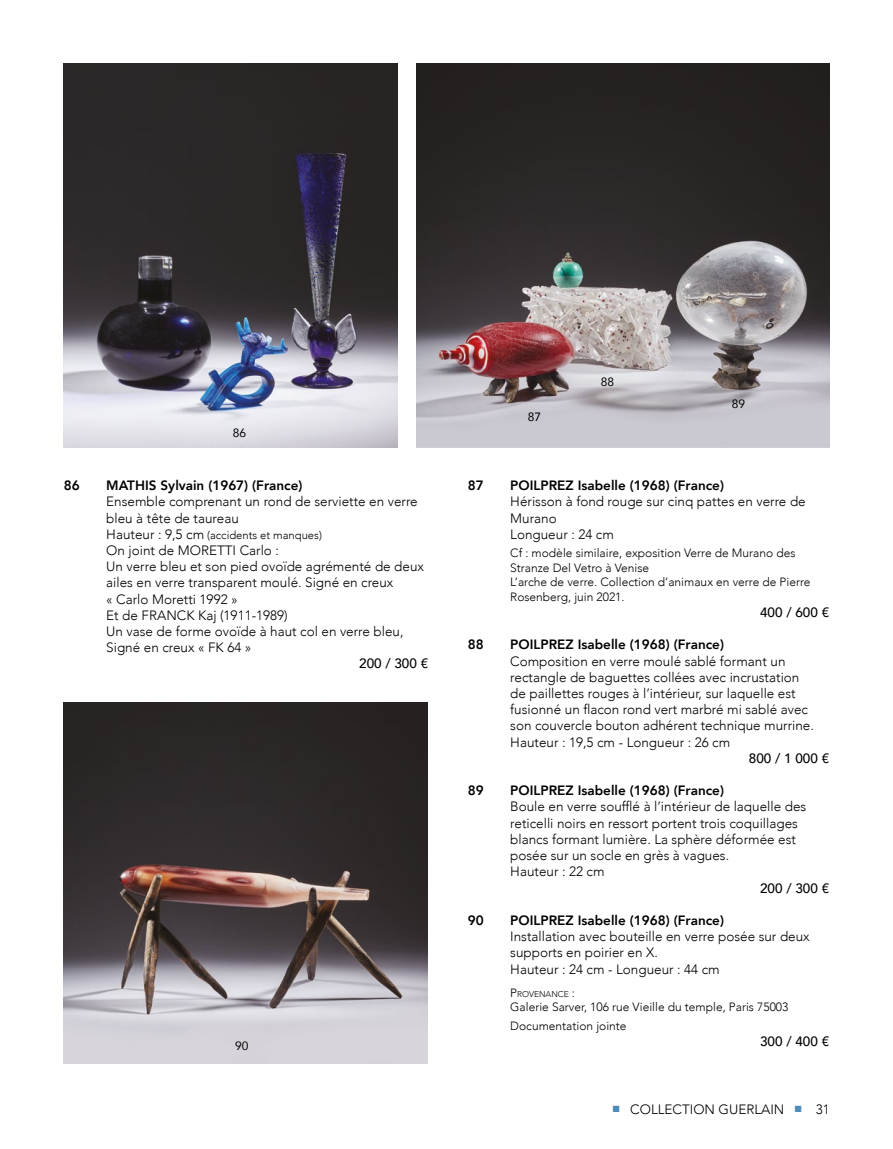
<style>
.page{position:relative;width:893px;height:1149px;background:#fff}
.page>*{position:absolute;margin:0;border:0;box-sizing:border-box;transform-origin:0 0}
.TEXTE{font:300 13.5px/16.2px "Avenir";color:#000}
.TITRE_1{font:800 13.5px "Avenir";color:#000}
.ESTIMATION{font:500 13.5px "Avenir";color:#000}
.TEXTE-2{font:300 12px/14.4px "Avenir";color:#000}
.TITRE_1-2{font:12px "Avenir";color:#000}
.TEXTE-3{font:300 11.25px "Avenir";color:#000}
.TEXTE-4{font:300 8.4px "Avenir";color:#000}
.s1{font-size:13.5px}
.s2{font-size:12px}
.s3{color:#4e8bb9}
</style>
<div class="page">
<img style="left:64px;top:64px;width:333px;height:383px">
<img style="left:417px;top:64px;width:412px;height:383px">
<img style="left:64px;top:702px;width:363px;height:361px">
<p class="TITRE_1-2" style="left:233px;top:422px;width:15px">86</p>
<p class="TITRE_1" style="left:64px;top:475px;width:17px">86</p>
<p class="TITRE_1" style="left:106px;top:475px;width:198px">MATHIS Sylvain (1967) (France)</p>
<p class="TEXTE" style="left:106px;top:493px;width:313px">Ensemble comprenant un rond de serviette en verre bleu à tête de taureau</p>
<p class="TEXTE-3" style="left:106px;top:528px;width:217px"><span class="s1">Hauteur : 9,5 cm</span> (accidents et manques)</p>
<p class="TEXTE" style="left:106px;top:542px;width:174px">On joint de MORETTI Carlo :</p>
<p class="TEXTE" style="left:106px;top:558px;width:319px">Un verre bleu et son pied ovoïde agrémenté de deux ailes en verre transparent moulé. Signé en creux<br>« Carlo Moretti 1992 »</p>
<p class="TEXTE" style="left:106px;top:607px;width:183px">Et de FRANCK Kaj (1911-1989)</p>
<p class="TEXTE" style="left:106px;top:623px;width:299px">Un vase de forme ovoïde à haut col en verre bleu,</p>
<p class="TEXTE" style="left:106px;top:639px;width:147px">Signé en creux « FK 64 »</p>
<p class="ESTIMATION" style="left:359px;top:652px;width:71px">200 / 300 €</p>
<p class="TITRE_1-2" style="left:235px;top:1036px;width:15px">90</p>
<p class="TITRE_1-2" style="left:528px;top:406px;width:15px">87</p>
<p class="TITRE_1-2" style="left:601px;top:372px;width:15px">88</p>
<p class="TITRE_1-2" style="left:732px;top:394px;width:15px">89</p>
<p class="TITRE_1" style="left:468px;top:475px;width:17px">87</p>
<p class="TITRE_1" style="left:510px;top:475px;width:215px">POILPREZ Isabelle (1968) (France)</p>
<p class="TEXTE" style="left:510px;top:493px;width:297px">Hérisson à fond rouge sur cinq pattes en verre de<br>Murano</p>
<p class="TEXTE" style="left:510px;top:526px;width:105px">Longueur : 24 cm</p>
<p class="TEXTE-2" style="left:510px;top:546px;width:287px">Cf : modèle similaire, exposition Verre de Murano des<br>Stranze Del Vetro à Venise</p>
<p class="TEXTE-2" style="left:510px;top:574px;width:302px">L’arche de verre. Collection d’animaux en verre de Pierre<br>Rosenberg, juin 2021.</p>
<p class="ESTIMATION" style="left:760px;top:600px;width:71px">400 / 600 €</p>
<p class="TITRE_1" style="left:468px;top:634px;width:17px">88</p>
<p class="TITRE_1" style="left:510px;top:634px;width:215px">POILPREZ Isabelle (1968) (France)</p>
<p class="TEXTE" style="left:510px;top:652px;width:305px">Composition en verre moulé sablé formant un rectangle de baguettes collées avec incrustation de paillettes rouges à l’intérieur, sur laquelle est fusionné un flacon rond vert marbré mi sablé avec son couvercle bouton adhérent technique murrine.</p>
<p class="TEXTE" style="left:510px;top:733px;width:221px">Hauteur : 19,5 cm - Longueur : 26 cm</p>
<p class="ESTIMATION" style="left:749px;top:746px;width:82px">800 / 1 000 €</p>
<p class="TITRE_1" style="left:468px;top:779px;width:17px">89</p>
<p class="TITRE_1" style="left:510px;top:779px;width:215px">POILPREZ Isabelle (1968) (France)</p>
<p class="TEXTE" style="left:510px;top:798px;width:297px">Boule en verre soufflé à l’intérieur de laquelle des reticelli noirs en ressort portent trois coquillages blancs formant lumière. La sphère déformée est posée sur un socle en grès à vagues.</p>
<p class="TEXTE" style="left:510px;top:863px;width:96px">Hauteur : 22 cm</p>
<p class="ESTIMATION" style="left:760px;top:875px;width:71px">200 / 300 €</p>
<p class="TITRE_1" style="left:468px;top:909px;width:17px">90</p>
<p class="TITRE_1" style="left:510px;top:909px;width:215px">POILPREZ Isabelle (1968) (France)</p>
<p class="TEXTE" style="left:510px;top:928px;width:301px">Installation avec bouteille en verre posée sur deux supports en poirier en X.</p>
<p class="TEXTE" style="left:510px;top:960px;width:211px">Hauteur : 24 cm - Longueur : 44 cm</p>
<p class="TEXTE-4" style="left:510px;top:988px;width:66px"><span class="s2">P</span>ROVENANCE <span class="s2">:</span></p>
<p class="TEXTE-2" style="left:510px;top:999px;width:280px">Galerie Sarver, 106 rue Vieille du temple, Paris 75003</p>
<p class="TEXTE-2" style="left:510px;top:1017px;width:118px">Documentation jointe</p>
<p class="ESTIMATION" style="left:760px;top:1029px;width:71px">300 / 400 €</p>
<p class="TEXTE" style="left:613px;top:1100px;width:218px"><span class="s3">■</span> COLLECTION GUERLAIN <span class="s3">■</span> 31</p>
</div>
